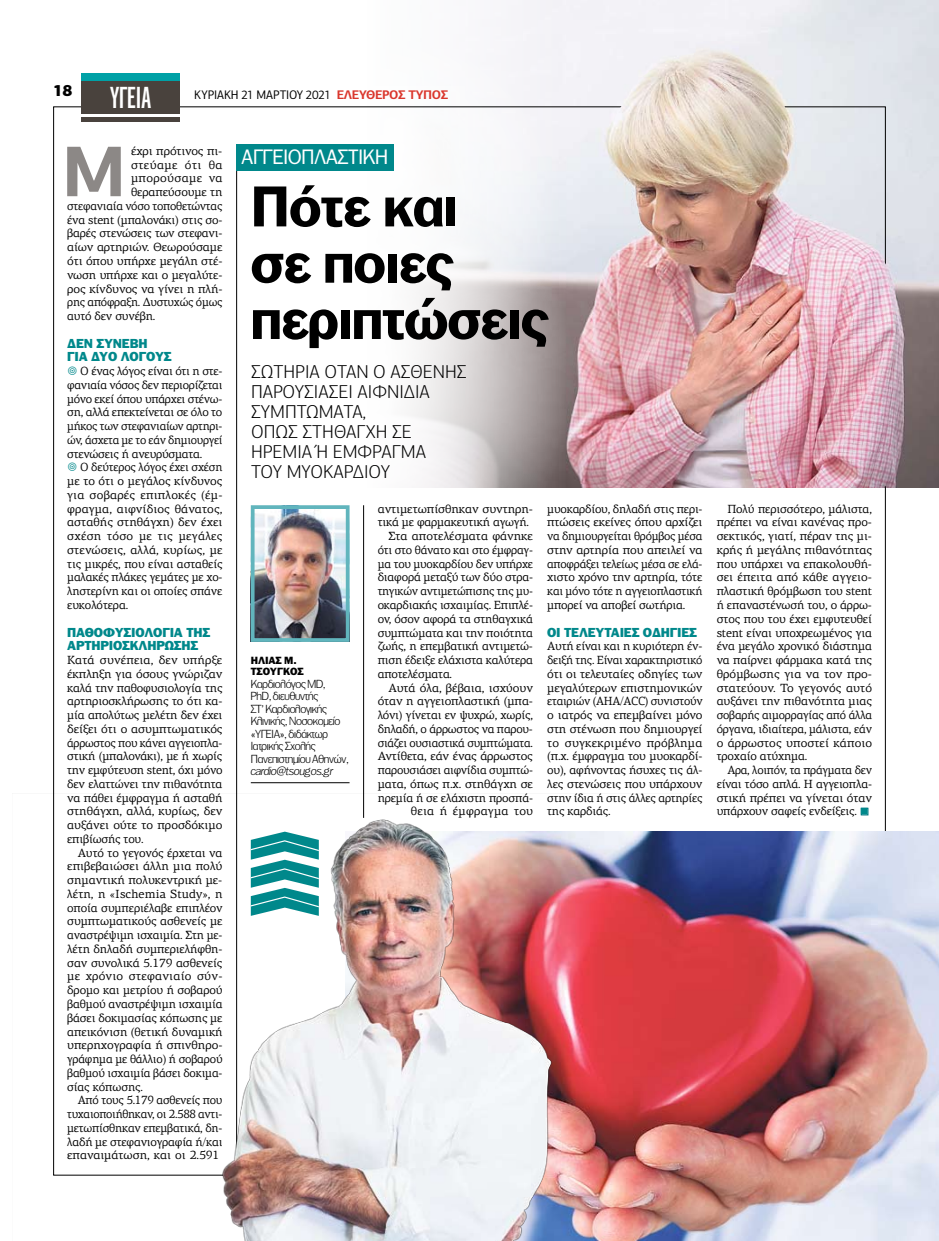
<style>
.page{position:relative;width:939px;height:1241px;background:#fff}
.page>*{position:absolute;margin:0;border:0;box-sizing:border-box;transform-origin:0 0}
.t1{font:700 71.88px "PF Centro Sans Pro";color:#8c8886}
.t2{font:700 55px/56.2px "PF Franklin Gothic";letter-spacing:-.01em;color:#000}
.t3{font:25px "CF Blast Gothic Maxi";color:#fff}
.t4{font:20px "PF Franklin Gothic";color:#fff}
.t5{font:300 18.75px/20px "PF Centro Sans Pro";color:#000}
.t6{font:900 16.25px "PF Centro Sans Pro";color:#000}
.t7{font:900 12.5px/13.8px "PF Franklin Gothic";letter-spacing:-.015em;color:#00888b}
.t8{font:12.5px "PF Centro Sans Pro";letter-spacing:-.01em;color:#000;scale:.95 1}
.t9{font:11.88px/13.8px "PF Centro Serif Pro";letter-spacing:-.015em;color:#000;text-align:justify}
.t10{font:11.88px "PF Centro Serif Pro";letter-spacing:.015em;color:#000}
.t11{font:11.88px "PF Centro Serif Pro";letter-spacing:.035em;color:#000}
.t12{font:11.88px "PF Centro Serif Pro";letter-spacing:.025em;color:#000}
.t13{font:300 11.25px/12.5px "PF Franklin Gothic";letter-spacing:-.025em;color:#000}
.t14{font:italic 300 11.25px "PF Franklin Gothic";letter-spacing:-.025em;color:#000}
.t15{font:900 10px/11.2px "PF Franklin Gothic";letter-spacing:-.01em;color:#000}
.s1{font-weight:700;color:#da372d}
.s2{font-family:"Fedra Sans Pro";font-weight:300;color:#00888b}
.s3{font-weight:700;font-size:10.62px;color:#00888b}
</style>
<div class="page">
<img style="left:566px;top:0;width:373px;height:487px">
<svg style="left:393px;top:3px;width:168px;height:160px"></svg>
<svg style="left:251px;top:163px;width:324px;height:324px"></svg>
<div style="left:241px;top:86px;width:251px;height:17px;background:#fff"></div>
<div style="left:81px;top:74px;width:99px;height:14px;background:#00a1a6"></div>
<div style="left:81px;top:81px;width:99px;height:40px;background:#49423d"></div>
<hr style="left:81px;top:114px;width:99px;height:2px;background:#fff">
<img style="left:695px;top:831px;width:244px;height:409px">
<img style="left:256px;top:510px;width:89px;height:126px">
<div style="left:251px;top:505px;width:99px;height:136px;border:4px solid #61b5bd"></div>
<hr style="left:251px;top:782px;width:99px;height:1px;background:#000">
<hr style="left:363px;top:505px;width:1px;height:312px;background:#000">
<hr style="left:236px;top:147px;width:1px;height:1014px;background:#000">
<div style="left:236px;top:144px;width:157px;height:26px;background:#00888b"></div>
<img style="left:566px;top:50px;width:333px;height:436px">
<img style="left:53px;top:793px;width:642px;height:447px">
<h3 class="t6" style="left:53px;top:80px;width:21px">18</h3>
<p class="t8" style="left:194px;top:87px;width:269px">ΚΥΡΙΑΚΗ 21 ΜΑΡΤΙΟΥ 2021 <span class="s1">ΕΛΕΥΘΕΡΟΣ ΤΥΠΟΣ</span></p>
<h3 class="t3" style="left:110px;top:84px;width:42px">Υγεία</h3>
<h1 class="t1" style="left:62px;top:126px;width:66px">Μ</h1>
<p class="t9" style="left:131px;top:144px;width:93px">έχρι πρότινος πι-</p>
<p class="t11" style="left:131px;top:157px;width:93px">στεύαμε ότι θα</p>
<p class="t12" style="left:131px;top:171px;width:93px">μπορούσαμε να</p>
<p class="t9" style="left:131px;top:185px;width:93px">θεραπεύσουμε τη</p>
<p class="t9" style="left:67px;top:199px;width:157px">στεφανιαία νόσο τοποθετώντας</p>
<p class="t9" style="left:67px;top:213px;width:157px">ένα stent (μπαλονάκι) στις σο-</p>
<p class="t9" style="left:67px;top:226px;width:157px">βαρές στενώσεις των στεφανι-</p>
<p class="t9" style="left:67px;top:240px;width:157px">αίων αρτηριών. Θεωρούσαμε</p>
<p class="t9" style="left:67px;top:254px;width:157px">ότι όπου υπήρχε μεγάλη στέ-</p>
<p class="t9" style="left:67px;top:268px;width:157px">νωση υπήρχε και ο μεγαλύτε-</p>
<p class="t9" style="left:67px;top:281px;width:157px">ρος κίνδυνος να γίνει η πλή-</p>
<p class="t9" style="left:67px;top:295px;width:157px">ρης απόφραξη. Δυστυχώς όμως</p>
<p class="t9" style="left:67px;top:309px;width:90px">αυτό δεν συνέβη.</p>
<p class="t7" style="left:67px;top:336px;width:106px">Δεν συνέβη<br>για δύο λόγους</p>
<p class="t9" style="left:67px;top:364px;width:157px;text-align:left"><span class="s2">◎</span> Ο ένας λόγος είναι ότι η στε&shy;φανιαία νόσος δεν περιορίζεται μόνο εκεί όπου υπάρχει στένω&shy;ση, αλλά επεκτείνεται σε όλο το μήκος των στεφανιαίων αρτηρι&shy;ών, άσχετα με το εάν δημιουργεί στενώσεις ή ανευρύσματα.<br><span class="s2">◎</span> Ο δεύτερος λόγος έχει σχέση με το ότι ο μεγάλος κίνδυνος για σοβαρές επιπλοκές (έμ&shy;φραγμα, αιφνίδιος θάνατος, ασταθής στηθάγχη) δεν έχει σχέση τόσο με τις μεγάλες στενώσεις, αλλά, κυρίως, με τις μικρές, που είναι ασταθείς μαλακές πλάκες γεμάτες με χο&shy;ληστερίνη και οι οποίες σπάνε ευκολότερα.</p>
<p class="t7" style="left:67px;top:625px;width:145px">Παθοφυσι ολογία της αρτη ριοσκλήρωσης</p>
<p class="t9" style="left:67px;top:653px;width:157px">Κατά συνέπεια, δεν υπήρξε έκπληξη για όσους γνώριζαν καλά την παθοφυσιολογία της αρτηριοσκλήρωσης το ότι κα&shy;μία απολύτως μελέτη δεν έχει δείξει ότι ο ασυμπτωματικός άρρωστος που κάνει αγγειοπλα&shy;στική (μπαλονάκι), με ή χωρίς την εμφύτευση stent, όχι μόνο δεν ελαττώνει την πιθανότητα να πάθει έμφραγμα ή ασταθή στηθάγχη, αλλά, κυρίως, δεν αυξάνει ούτε το προσδόκιμο επιβίωσής του.</p>
<p class="t9" style="left:67px;top:845px;width:157px;text-indent:11px">Αυτό το γεγονός έρχεται να επιβεβαιώσει άλλη μια πολύ σημαντική πολυκεντρική με&shy;λέτη, η «Ischemia Study», η οποία συμπεριέλαβε επιπλέον συμπτωματικούς ασθενείς με αναστρέψιμη ισχαιμία. Στη με&shy;λέτη δηλαδή συμπεριελήφθη&shy;σαν συνολικά 5.179 ασθενείς με χρόνιο στεφανιαίο σύν&shy;δρομο και μετρίου ή σοβαρού βαθμού αναστρέψιμη ισχαιμία βάσει δοκιμασίας κόπωσης με απεικόνιση (θετική δυναμική υπερηχογραφία ή σπινθηρο&shy;γράφημα με θάλλιο) ή σοβαρού βαθμού ισχαιμία βάσει δοκιμα&shy;σίας κόπωσης.</p>
<p class="t9" style="left:67px;top:1093px;width:157px;text-indent:11px">Από τους 5.179 ασθενείς που τυχαιοποιήθηκαν, οι 2.588 αντι&shy;μετωπίσθηκαν επεμβατικά, δη&shy;λαδή με στεφανιογραφία ή/και επαναιμάτωση, και οι 2.591</p>
<h3 class="t4" style="left:242px;top:145px;width:148px">Αγγειοπλαστική</h3>
<h2 class="t2" style="left:251px;top:178px;width:300px">Πότε και<br>σε ποιες περιπτώσεις</h2>
<h3 class="t5" style="left:251px;top:361px;width:216px">Σωτήρια όταν ο ασθενής παρουσιάσει αιφνίδια συμπτώματα,<br>όπως στηθάγχη σε<br>η ρεμία Ή έμφραγμα<br>του μυοκαρδίου</h3>
<p class="t15" style="left:251px;top:654px;width:54px">Ηλίας Μ.<br>Τσούγκος</p>
<p class="t13" style="left:251px;top:677px;width:100px">Kαρδιολόγος MD,<br>PhD, διευθυντής<br>ΣΤ’ Καρδιολογικής<br>Κλινικής, Νοσοκομείο «ΥΓΕΙΑ», διδάκτωρ<br>Ιατρικής Σχολής<br>Πανεπιστημίου Αθηνών,</p>
<p class="t14" style="left:251px;top:765px;width:84px">cardio@tsougos.gr</p>
<p class="t9" style="left:378px;top:501px;width:157px">αντιμετωπίσθηκαν συντηρη-</p>
<p class="t9" style="left:378px;top:515px;width:153px">τικά με φαρμακευτική αγωγή.</p>
<p class="t9" style="left:388px;top:529px;width:146px">Στα αποτελέσματα φάνηκε</p>
<p class="t9" style="left:378px;top:543px;width:157px">ότι στο θάνατο και στο έμφραγ-</p>
<p class="t9" style="left:378px;top:556px;width:157px">μα του μυοκαρδίου δεν υπήρχε</p>
<p class="t9" style="left:378px;top:570px;width:157px">διαφορά μεταξύ των δύο στρα-</p>
<p class="t9" style="left:378px;top:584px;width:157px">τηγικών αντιμετώπισης της μυ-</p>
<p class="t9" style="left:378px;top:598px;width:157px">οκαρδιακής ισχαιμίας. Επιπλέ-</p>
<p class="t9" style="left:378px;top:611px;width:157px">ον, όσον αφορά τα στηθαγχικά</p>
<p class="t9" style="left:378px;top:625px;width:157px">συμπτώματα και την ποιότητα</p>
<p class="t9" style="left:378px;top:639px;width:157px">ζωής, η επεμβατική αντιμετώ-</p>
<p class="t9" style="left:378px;top:653px;width:157px">πιση έδειξε ελάχιστα καλύτερα</p>
<p class="t9" style="left:378px;top:666px;width:76px">αποτελέσματα.</p>
<p class="t9" style="left:388px;top:680px;width:146px">Αυτά όλα, βέβαια, ισχύουν</p>
<p class="t9" style="left:378px;top:694px;width:157px">όταν η αγγειοπλαστική (μπα-</p>
<p class="t9" style="left:378px;top:708px;width:157px">λόνι) γίνεται εν ψυχρώ, χωρίς,</p>
<p class="t9" style="left:378px;top:721px;width:157px">δηλαδή, ο άρρωστος να παρου-</p>
<p class="t9" style="left:378px;top:735px;width:157px">σιάζει ουσιαστικά συμπτώματα.</p>
<p class="t9" style="left:378px;top:749px;width:157px">Αντίθετα, εάν ένας άρρωστος</p>
<p class="t9" style="left:378px;top:763px;width:157px">παρουσιάσει αιφνίδια συμπτώ-</p>
<p class="t9" style="left:378px;top:776px;width:157px">ματα, όπως π.χ. στηθάγχη σε</p>
<p class="t9" style="left:378px;top:790px;width:157px">ηρεμία ή σε ελάχιστη προσπά-</p>
<p class="t10" style="left:411px;top:804px;width:124px">θεια ή έμφραγμα του</p>
<p class="t9" style="left:547px;top:501px;width:157px">μυοκαρδίου, δηλαδή στις περι&shy;πτώσεις εκείνες όπου αρχίζει να δημιουργείται θρόμβος μέσα στην αρτηρία που απειλεί να αποφράξει τελείως μέσα σε ελά&shy;χιστο χρόνο την αρτηρία, τότε και μόνο τότε η αγγειοπλαστική μπορεί να αποβεί σωτήρια.</p>
<p class="t7" style="left:547px;top:625px;width:151px">Οι τελευταίες οδηγίες</p>
<p class="t9" style="left:547px;top:639px;width:157px">Αυτή είναι και η κυριότερη έν&shy;δειξή της. Είναι χαρακτηριστικό ότι οι τελευταίες οδηγίες των μεγαλύτερων επιστημονικών εταιριών (AHA/ACC) συνιστούν ο ιατρός να επεμβαίνει μόνο στη στένωση που δημιουργεί το συγκεκριμένο πρόβλημα (π.χ. έμφραγμα του μυοκαρδί&shy;ου), αφήνοντας ήσυχες τις άλ&shy;λες στενώσεις που υπάρχουν στην ίδια ή στις άλλες αρτηρίες της καρδιάς.</p>
<p class="t9" style="left:717px;top:501px;width:157px;text-indent:11px">Πολύ περισσότερο, μάλιστα, πρέπει να είναι κανένας προ&shy;σεκτικός, γιατί, πέραν της μι&shy;κρής ή μεγάλης πιθανότητας που υπάρχει να επακολουθή&shy;σει έπειτα από κάθε αγγειο&shy;πλαστική θρόμβωση του stent ή επαναστένωσή του, ο άρρω&shy;στος που του έχει εμφυτευθεί stent είναι υποχρεωμένος για ένα μεγάλο χρονικό διάστημα να παίρνει φάρμακα κατά της θρόμβωσης για να τον προ&shy;στατεύουν. Το γεγονός αυτό αυξάνει την πιθανότητα μιας σοβαρής αιμορραγίας από άλλα όργανα, ιδιαίτερα, μάλιστα, εάν ο άρρωστος υποστεί κάποιο τροχαίο ατύχημα.</p>
<p class="t9" style="left:717px;top:763px;width:157px;text-indent:11px">Αρα, λοιπόν, τα πράγματα δεν είναι τόσο απλά. Η αγγειοπλα&shy;στική πρέπει να γίνεται όταν υπάρχουν σαφείς ενδείξεις. <span class="s3">■</span></p>
</div>
